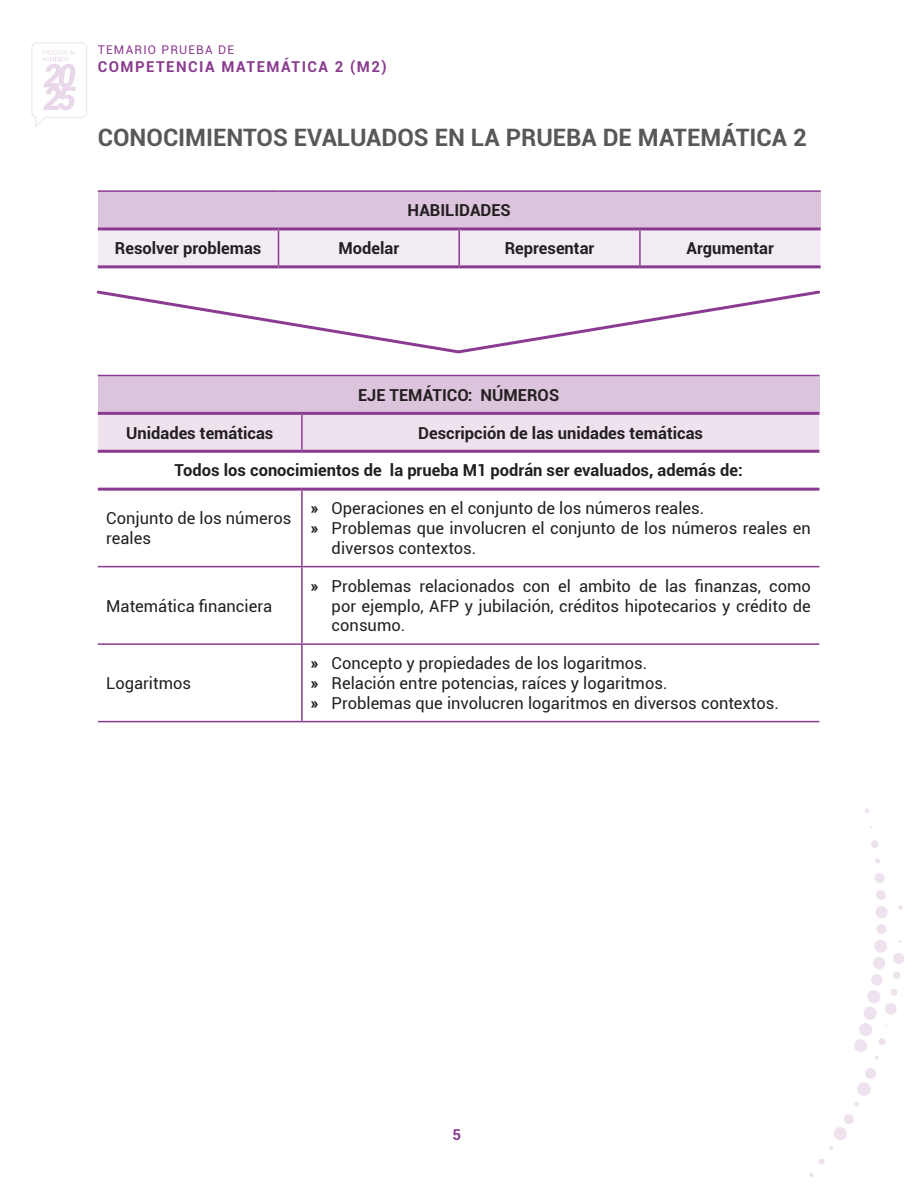
<style>
.page{position:relative;width:918px;height:1188px;background:#fff}
.page>*{position:absolute;margin:0;border:0;box-sizing:border-box;transform-origin:0 0}
.Subtitulo{font:700 24px "Roboto";color:#57585a}
.Bullet{font:16.5px/19.8px "Roboto";color:#231f20}
.Parrafo{font:700 16.5px "Roboto";color:#231f20}
.Parrafo-2{font:16.5px/19.8px "Roboto";color:#231f20}
.t1{font:700 15px "Roboto";letter-spacing:.1em;color:#8a3b8f}
.t2{font:12px "Roboto";letter-spacing:.1em;color:#8a3b8f}
.s1{font-weight:900}
</style>
<div class="page">
<svg style="left:875px;top:858px;width:5px;height:6px"></svg>
<svg style="left:871px;top:840px;width:8px;height:8px"></svg>
<svg style="left:865px;top:808px;width:5px;height:5px"></svg>
<svg style="left:809px;top:1173px;width:5px;height:4px"></svg>
<svg style="left:818px;top:1158px;width:7px;height:7px"></svg>
<svg style="left:829px;top:1114px;width:25px;height:36px"></svg>
<svg style="left:854px;top:1068px;width:22px;height:39px"></svg>
<svg style="left:854px;top:873px;width:50px;height:187px"></svg>
<svg style="left:32px;top:43px;width:55px;height:84px"></svg>
<div style="left:98px;top:375px;width:721px;height:38px;background:#dcc4dd"></div>
<div style="left:98px;top:415px;width:721px;height:35px;background:#ede2ee"></div>
<hr style="left:98px;top:375px;width:204px;height:1px;background:#8a3b8f">
<hr style="left:302px;top:375px;width:517px;height:1px;background:#8a3b8f">
<hr style="left:98px;top:412px;width:204px;height:3px;background:#8a3b8f">
<hr style="left:301px;top:415px;width:2px;height:35px;background:#8a3b8f">
<hr style="left:302px;top:412px;width:517px;height:3px;background:#8a3b8f">
<hr style="left:98px;top:450px;width:204px;height:3px;background:#8a3b8f">
<hr style="left:302px;top:450px;width:517px;height:3px;background:#8a3b8f">
<hr style="left:98px;top:488px;width:204px;height:3px;background:#8a3b8f">
<hr style="left:301px;top:491px;width:2px;height:75px;background:#8a3b8f">
<hr style="left:302px;top:488px;width:517px;height:3px;background:#8a3b8f">
<hr style="left:98px;top:566px;width:204px;height:1px;background:#8a3b8f">
<hr style="left:301px;top:567px;width:2px;height:76px;background:#8a3b8f">
<hr style="left:302px;top:566px;width:517px;height:1px;background:#8a3b8f">
<hr style="left:98px;top:643px;width:204px;height:2px;background:#8a3b8f">
<hr style="left:98px;top:721px;width:204px;height:1px;background:#8a3b8f">
<hr style="left:301px;top:645px;width:2px;height:76px;background:#8a3b8f">
<hr style="left:302px;top:643px;width:517px;height:2px;background:#8a3b8f">
<hr style="left:302px;top:721px;width:517px;height:1px;background:#8a3b8f">
<div style="left:98px;top:191px;width:723px;height:38px;background:#dcc4dd"></div>
<div style="left:98px;top:230px;width:723px;height:35px;background:#f3ebf4"></div>
<hr style="left:98px;top:190px;width:181px;height:2px;background:#8a3b8f">
<hr style="left:279px;top:190px;width:180px;height:2px;background:#8a3b8f">
<hr style="left:459px;top:190px;width:181px;height:2px;background:#8a3b8f">
<hr style="left:640px;top:190px;width:181px;height:2px;background:#8a3b8f">
<hr style="left:98px;top:227px;width:181px;height:3px;background:#8a3b8f">
<hr style="left:98px;top:265px;width:181px;height:3px;background:#8a3b8f">
<hr style="left:278px;top:230px;width:1px;height:35px;background:#8a3b8f">
<hr style="left:279px;top:227px;width:180px;height:3px;background:#8a3b8f">
<hr style="left:279px;top:265px;width:180px;height:3px;background:#8a3b8f">
<hr style="left:458px;top:230px;width:2px;height:35px;background:#8a3b8f">
<hr style="left:459px;top:227px;width:181px;height:3px;background:#8a3b8f">
<hr style="left:459px;top:265px;width:181px;height:3px;background:#8a3b8f">
<hr style="left:639px;top:230px;width:2px;height:35px;background:#8a3b8f">
<hr style="left:640px;top:227px;width:181px;height:3px;background:#8a3b8f">
<hr style="left:640px;top:265px;width:181px;height:3px;background:#8a3b8f">
<svg style="left:96px;top:290px;width:724px;height:64px"></svg>
<p class="t2" style="left:98px;top:41px;width:138px">TEMARIO PRUEBA DE</p>
<p class="t1" style="left:98px;top:56px;width:291px">COMPETENCIA MATEMÁTICA 2 (M2)</p>
<p class="Subtitulo" style="left:98px;top:120px;width:711px">CONOCIMIENTOS EVALUADOS EN LA PRUEBA DE MATEMÁTICA 2</p>
<p class="Parrafo" style="left:408px;top:199px;width:105px">HABILIDADES</p>
<p class="Parrafo" style="left:115px;top:237px;width:148px">Resolver problemas</p>
<p class="Parrafo" style="left:339px;top:237px;width:62px">Modelar</p>
<p class="Parrafo" style="left:505px;top:237px;width:91px">Representar</p>
<p class="Parrafo" style="left:687px;top:237px;width:89px">Argumentar</p>
<p class="Parrafo" style="left:358px;top:383px;width:203px">EJE TEMÁTICO: NÚMEROS</p>
<p class="Parrafo" style="left:126px;top:421px;width:149px">Unidades temáticas</p>
<p class="Parrafo" style="left:418px;top:421px;width:286px">Descripción de las unidades temáticas</p>
<p class="Parrafo" style="left:174px;top:459px;width:570px">Todos los conocimientos de la prueba M1 podrán ser evaluados, además de:</p>
<p class="Parrafo-2" style="left:106px;top:508px;width:187px">Conjunto de los números reales</p>
<p class="Bullet" style="left:310px;top:498px;width:395px"><span class="s1">»</span> Operaciones en el conjunto de los números reales.</p>
<p class="Bullet" style="left:332px;top:518px;width:481px;text-indent:-21px"><span class="s1">»</span> Problemas que involucren el conjunto de los números reales en diversos contextos.</p>
<p class="Parrafo-2" style="left:106px;top:595px;width:167px">Matemática financiera</p>
<p class="Parrafo-2" style="left:106px;top:673px;width:86px">Logaritmos</p>
<p class="Bullet" style="left:332px;top:575px;width:481px;text-align:justify;text-indent:-21px"><span class="s1">»</span> Problemas relacionados con el ambito de las finanzas, como por ejemplo, AFP y jubilación, créditos hipotecarios y crédito de consumo.</p>
<p class="Bullet" style="left:310px;top:653px;width:338px"><span class="s1">»</span> Concepto y propiedades de los logaritmos.</p>
<p class="Bullet" style="left:310px;top:673px;width:359px"><span class="s1">»</span> Relación entre potencias, raíces y logaritmos.</p>
<p class="Bullet" style="left:310px;top:692px;width:470px"><span class="s1">»</span> Problemas que involucren logaritmos en diversos contextos.</p>
<p class="t1" style="left:452px;top:1125px;width:10px">5</p>
</div>
